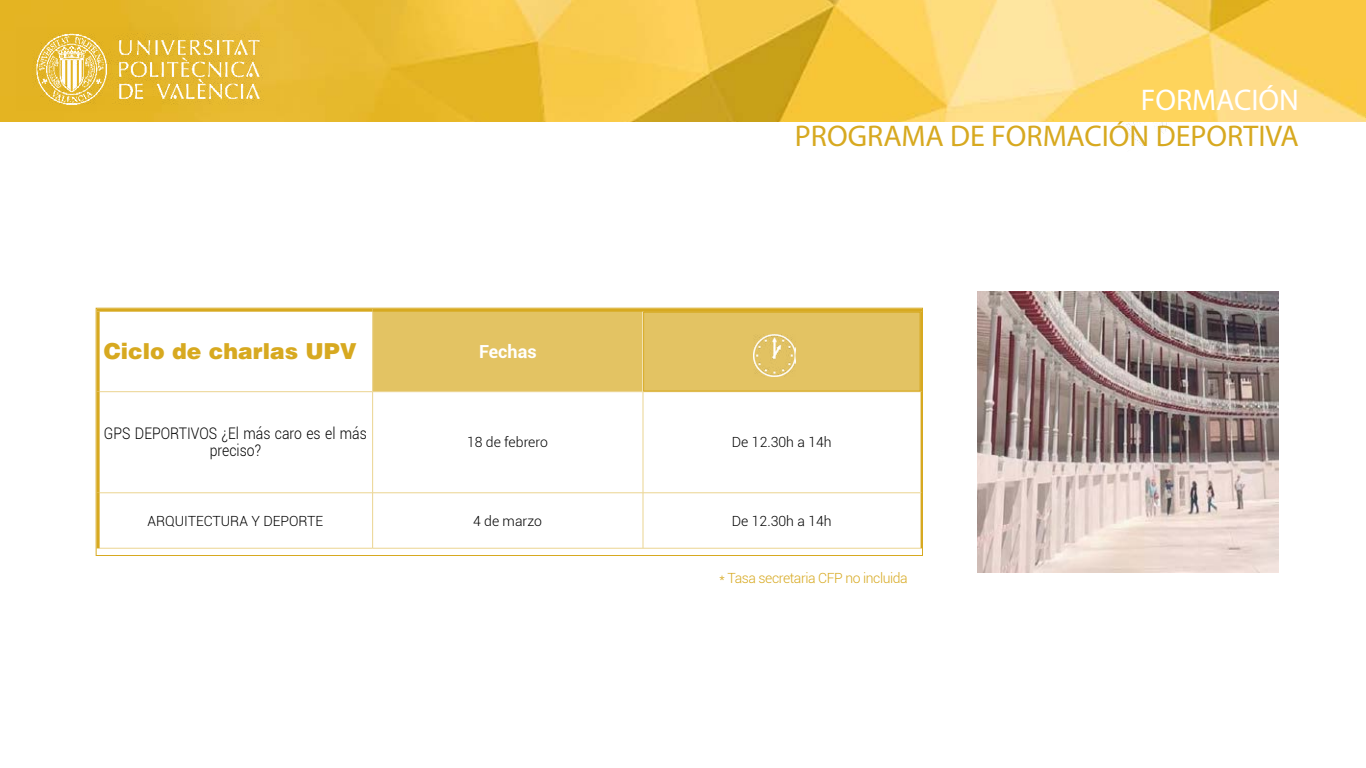
<style>
.page{position:relative;width:1366px;height:768px;background:#fff}
.page>*{position:absolute;margin:0;border:0;box-sizing:border-box;transform-origin:0 0}
.t1{font:30px "Myriad Pro";color:#d7a920}
.t2{font:30px "Myriad Pro";color:#fff}
.t3{font:900 22px "Helvetica LT Std";color:#d7a920}
.t4{font:700 18px "Roboto";color:#fff}
.t5{font:300 16px/16.8px "Roboto";color:#000;text-align:center;scale:.88 1}
.t6{font:300 14px "Roboto";color:#000}
.t7{font:300 14px "Roboto";letter-spacing:-.03em;color:#d7a920}
</style>
<div class="page">
<img style="left:1123px;top:122px;width:44px;height:24px">
<img style="left:977px;top:291px;width:302px;height:281px">
<div style="left:373px;top:312px;width:546px;height:80px;background:#e3c363"></div>
<hr style="left:643px;top:392px;width:1px;height:101px;background:#ebd490">
<hr style="left:643px;top:493px;width:1px;height:55px;background:#ebd490">
<hr style="left:643px;top:548px;width:279px;height:1px;background:#ebd490">
<hr style="left:373px;top:309px;width:270px;height:3px;background:#d7a920">
<hr style="left:643px;top:309px;width:279px;height:3px;background:#d7a920">
<hr style="left:372px;top:312px;width:1px;height:80px;background:#ebd490">
<hr style="left:373px;top:392px;width:270px;height:1px;background:#ebd490">
<hr style="left:643px;top:392px;width:278px;height:1px;background:#ebd490">
<hr style="left:100px;top:493px;width:273px;height:1px;background:#ebd490">
<hr style="left:373px;top:493px;width:270px;height:1px;background:#ebd490">
<hr style="left:643px;top:493px;width:278px;height:1px;background:#ebd490">
<hr style="left:100px;top:392px;width:273px;height:1px;background:#ebd490">
<hr style="left:97px;top:548px;width:276px;height:1px;background:#ebd490">
<hr style="left:373px;top:548px;width:270px;height:1px;background:#ebd490">
<hr style="left:372px;top:392px;width:1px;height:101px;background:#ebd490">
<hr style="left:372px;top:493px;width:1px;height:55px;background:#ebd490">
<hr style="left:97px;top:309px;width:276px;height:3px;background:#d7a920">
<hr style="left:97px;top:312px;width:3px;height:80px;background:#d7a920">
<hr style="left:97px;top:392px;width:3px;height:101px;background:#d7a920">
<hr style="left:97px;top:493px;width:3px;height:55px;background:#d7a920">
<img style="left:754px;top:334px;width:42px;height:42px">
<div style="left:643px;top:312px;width:278px;height:80px;border:1px solid #d7a920"></div>
<div style="left:96px;top:308px;width:827px;height:248px;border:1px solid #d7a920"></div>
<img style="left:0;top:0;width:1366px;height:122px">
<img style="left:17px;top:27px;width:263px;height:83px">
<h2 class="t3" style="left:104px;top:337px;width:255px">Ciclo de charlas UPV</h2>
<p class="t4" style="left:479px;top:339px;width:59px">Fechas</p>
<h1 class="t2" style="left:1141px;top:81px;width:160px">FORMACIÓN</h1>
<h1 class="t1" style="left:795px;top:117px;width:506px">PROGRAMA DE FORMACIÓN DEPORTIVA</h1>
<p class="t5" style="left:104px;top:424px;width:301px">GPS DEPORTIVOS ¿El más caro es el más preciso?</p>
<p class="t6" style="left:467px;top:433px;width:82px">18 de febrero</p>
<p class="t6" style="left:732px;top:433px;width:101px">De 12.30h a 14h</p>
<p class="t6" style="left:147px;top:511px;width:177px">ARQUITECTURA Y DEPORTE</p>
<p class="t6" style="left:473px;top:511px;width:70px">4 de marzo</p>
<p class="t6" style="left:732px;top:511px;width:101px">De 12.30h a 14h</p>
<p class="t7" style="left:719px;top:568px;width:190px">* Tasa secretaria CFP no incluida</p>
</div>
